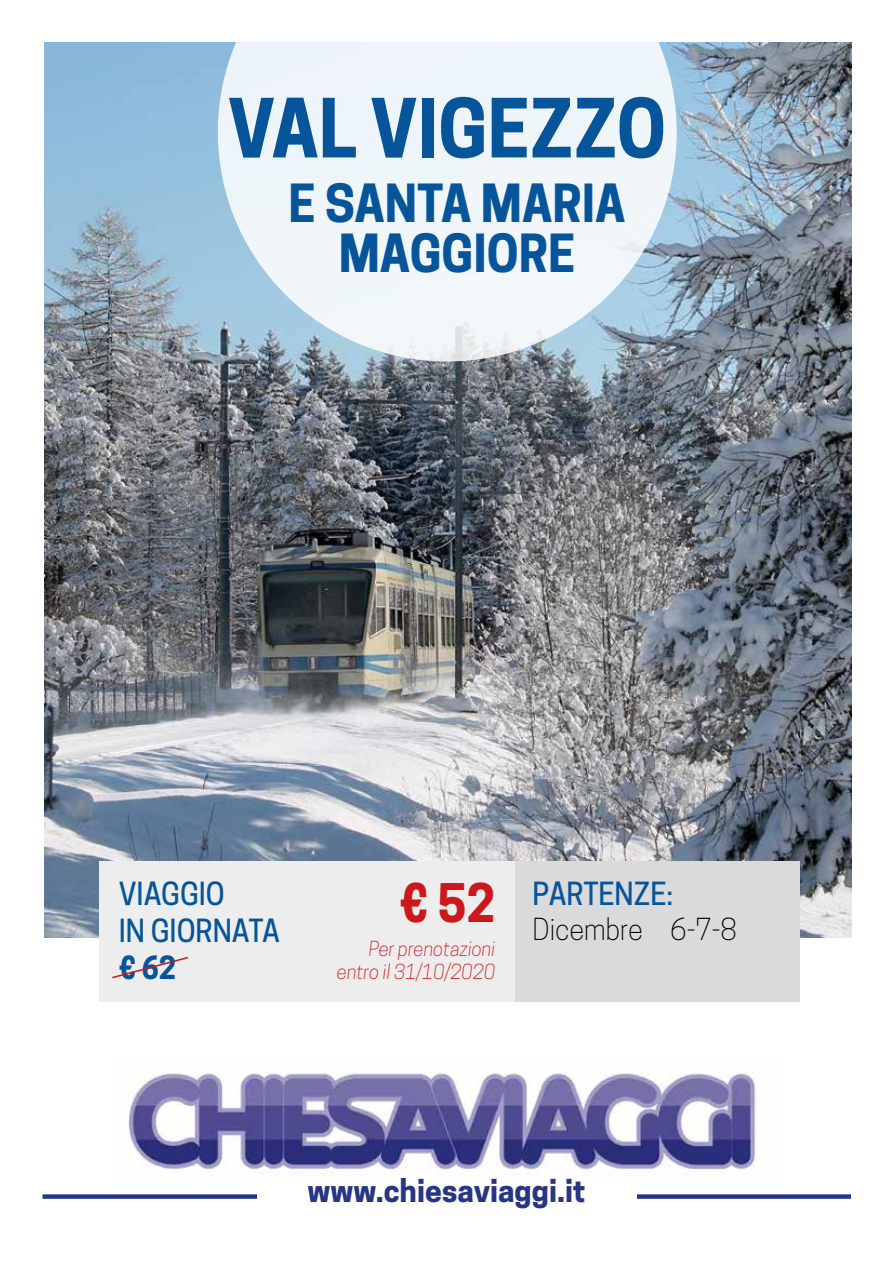
<style>
.page{position:relative;width:893px;height:1263px;background:#fff}
.page>*{position:absolute;margin:0;border:0;box-sizing:border-box;transform-origin:0 0}
.t1{font:700 76.5px "Cooper Hewitt";color:#06559b;scale:.96 1}
.t2{font:700 49.95px "Cooper Hewitt";color:#cd171a;scale:.96 1}
.t3{font:700 49.35px/49.3px "Cooper Hewitt";color:#06559b;text-align:center;scale:.96 1}
.t4{font:500 30px/36.6px "Cooper Hewitt";color:#06559b;scale:.96 1}
.t5{font:700 30px "Cooper Hewitt";color:#283583}
.t6{font:700 30px "Cooper Hewitt";color:#06559b;scale:.96 1}
.t7{font:300 28.5px "Cooper Hewitt";color:#000;scale:.96 1}
.t8{font:italic 300 19.5px/23.2px "Cooper Hewitt";color:#cd171a;text-align:right;scale:.96 1}
</style>
<div class="page">
<img style="left:45px;top:43px;width:806px;height:894px">
<svg style="left:218px;top:42px;width:459px;height:319px;fill:#eff5fa"></svg>
<img style="left:125px;top:1072px;width:631px;height:104px">
<div style="left:43px;top:1194px;width:808px;height:5px;background:#283583"></div>
<div style="left:257px;top:1179px;width:380px;height:41px;background:#fff"></div>
<div style="left:484px;top:861px;width:315px;height:141px;background:#dadada"></div>
<div style="left:99px;top:861px;width:415px;height:141px;background:#ededed"></div>
<svg style="left:112px;top:956px;width:76px;height:23px"></svg>
<h1 class="t1" style="left:228px;top:83px;width:458px">VAL VIGEZZO</h1>
<h3 class="t3" style="left:288px;top:179px;width:353px">E SANTA MARIA<br>MAGGIORE</h3>
<h3 class="t4" style="left:119px;top:876px;width:169px">VIAGGIO<br>IN GIORNATA</h3>
<h3 class="t6" style="left:119px;top:949px;width:61px">€ 62</h3>
<h2 class="t2" style="left:399px;top:874px;width:101px">€ 52</h2>
<p class="t8" style="left:337px;top:937px;width:166px">Per prenotazioni entro il 31/10/2020</p>
<h3 class="t4" style="left:533px;top:876px;width:148px">PARTENZE:</h3>
<h3 class="t7" style="left:533px;top:912px;width:214px">Dicembre 6-7-8</h3>
<h3 class="t5" style="left:308px;top:1173px;width:280px">www.chiesaviaggi.it</h3>
</div>
